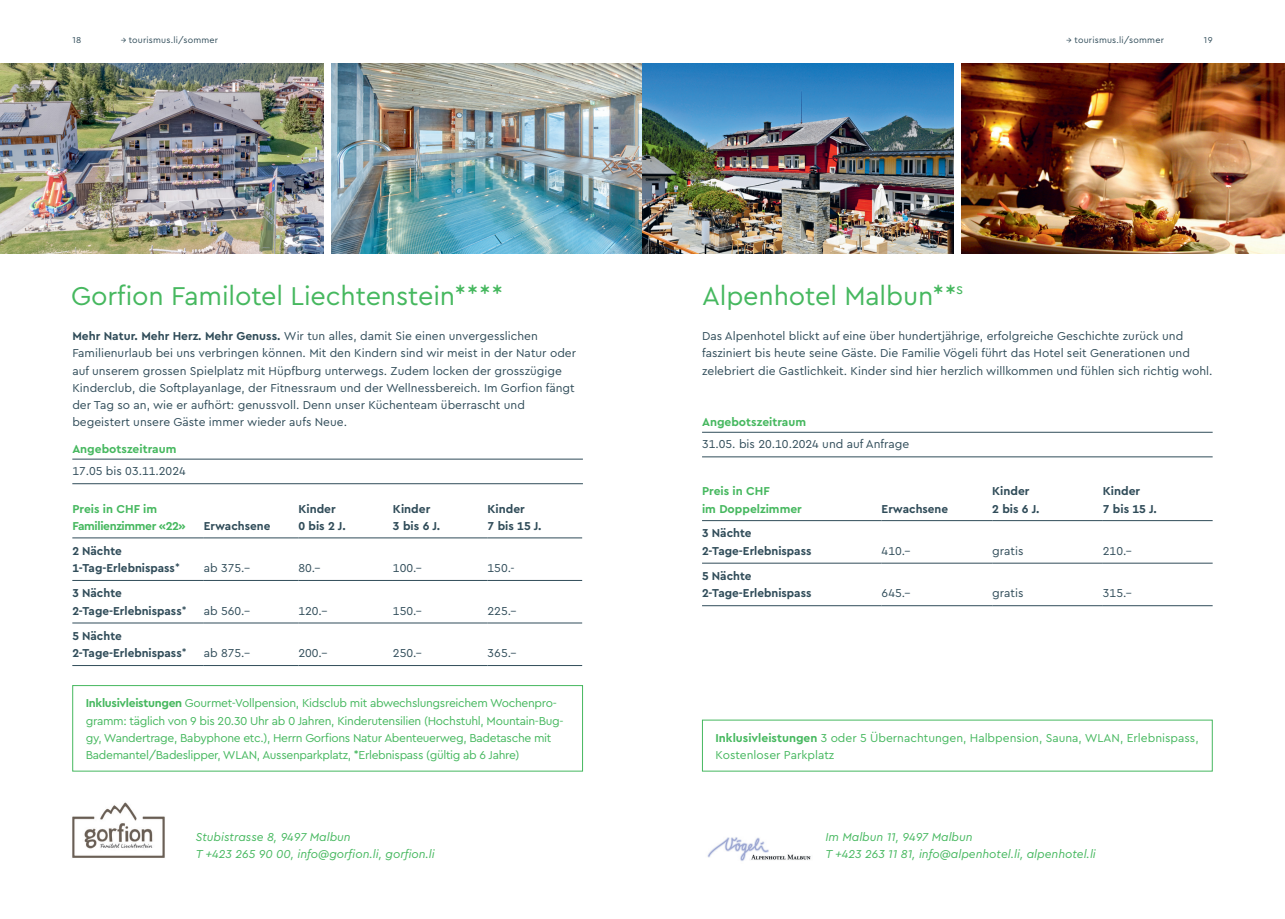
<style>
.page{position:relative;width:1285px;height:919px;background:#fff}
.page>*{position:absolute;margin:0;border:0;box-sizing:border-box;transform-origin:0 0}
.t1{font:27px "Cera Pro";letter-spacing:-.005em;color:#46b85f}
.t2{font:12px/17.2px "Cera Pro";color:#304c59}
.t3{font:12px/17.2px "Cera Pro";letter-spacing:-.025em;color:#46b85f}
.t4{font:700 12px/17.2px "Cera Pro";color:#304c59}
.t5{font:italic 12px/17.2px "Cera Pro";color:#46b85f}
.t6{font:12px/17.2px "Cera Pro";color:#46b85f}
.t7{font:700 12px/17.2px "Cera Pro";color:#46b85f}
.t8{font:700 12px/17.2px "Cera Pro";letter-spacing:-.03em;color:#46b85f}
.t9{font:9px "Cera Pro";letter-spacing:.02em;color:#304c59}
.s1{font-weight:700}
.s2{font-weight:400}
</style>
<div class="page">
<img style="left:0;top:64px;width:323px;height:190px">
<img style="left:332px;top:64px;width:620px;height:190px">
<hr style="left:72px;top:537px;width:132px;height:1px;background:#304c59">
<hr style="left:204px;top:537px;width:94px;height:1px;background:#304c59">
<hr style="left:298px;top:537px;width:95px;height:1px;background:#304c59">
<hr style="left:393px;top:537px;width:94px;height:1px;background:#304c59">
<hr style="left:487px;top:537px;width:95px;height:1px;background:#304c59">
<hr style="left:72px;top:580px;width:132px;height:1px;background:#304c59">
<hr style="left:204px;top:580px;width:94px;height:1px;background:#304c59">
<hr style="left:298px;top:580px;width:95px;height:1px;background:#304c59">
<hr style="left:393px;top:580px;width:94px;height:1px;background:#304c59">
<hr style="left:487px;top:580px;width:95px;height:1px;background:#304c59">
<hr style="left:72px;top:622px;width:132px;height:1px;background:#304c59">
<hr style="left:204px;top:622px;width:94px;height:1px;background:#304c59">
<hr style="left:298px;top:622px;width:95px;height:1px;background:#304c59">
<hr style="left:393px;top:622px;width:94px;height:1px;background:#304c59">
<hr style="left:487px;top:622px;width:95px;height:1px;background:#304c59">
<hr style="left:72px;top:665px;width:132px;height:1px;background:#304c59">
<hr style="left:204px;top:665px;width:94px;height:1px;background:#304c59">
<hr style="left:298px;top:665px;width:95px;height:1px;background:#304c59">
<hr style="left:393px;top:665px;width:94px;height:1px;background:#304c59">
<hr style="left:487px;top:665px;width:95px;height:1px;background:#304c59">
<hr style="left:72px;top:459px;width:511px;height:1px;background:#304c59">
<hr style="left:72px;top:483px;width:511px;height:1px;background:#304c59">
<div style="left:72px;top:685px;width:511px;height:86px;border:1px solid #46b85f"></div>
<img style="left:72px;top:802px;width:93px;height:56px">
<img style="left:707px;top:837px;width:104px;height:24px">
<hr style="left:702px;top:432px;width:510px;height:1px;background:#304c59">
<hr style="left:702px;top:456px;width:510px;height:1px;background:#304c59">
<hr style="left:702px;top:520px;width:179px;height:1px;background:#304c59">
<hr style="left:881px;top:520px;width:111px;height:1px;background:#304c59">
<hr style="left:992px;top:520px;width:110px;height:1px;background:#304c59">
<hr style="left:1102px;top:520px;width:110px;height:1px;background:#304c59">
<hr style="left:702px;top:563px;width:179px;height:1px;background:#304c59">
<hr style="left:881px;top:563px;width:111px;height:1px;background:#304c59">
<hr style="left:992px;top:563px;width:110px;height:1px;background:#304c59">
<hr style="left:1102px;top:563px;width:110px;height:1px;background:#304c59">
<hr style="left:702px;top:605px;width:179px;height:1px;background:#304c59">
<hr style="left:881px;top:605px;width:111px;height:1px;background:#304c59">
<hr style="left:992px;top:605px;width:110px;height:1px;background:#304c59">
<hr style="left:1102px;top:605px;width:110px;height:1px;background:#304c59">
<img style="left:961px;top:64px;width:323px;height:190px">
<p class="t9" style="left:72px;top:34px;width:10px">18</p>
<p class="t9" style="left:121px;top:34px;width:99px">→ tourismus.li/sommer</p>
<p class="t9" style="left:1066px;top:34px;width:99px">→ tourismus.li/sommer</p>
<p class="t9" style="left:1203px;top:34px;width:10px">19</p>
<h1 class="t1" style="left:71px;top:278px;width:433px">Gorfion Familotel Liechtenstein****</h1>
<p class="t2" style="left:72px;top:327px;width:505px"><span class="s1">Mehr Natur. Mehr Herz. Mehr Genuss.</span> Wir tun alles, damit Sie einen unvergesslichen Familienurlaub bei uns verbringen können. Mit den Kindern sind wir meist in der Natur oder auf unserem grossen Spielplatz mit Hüpfburg unterwegs. Zudem locken der grosszügige Kinderclub, die Softplayanlage, der Fitnessraum und der Wellnessbereich. Im Gorfion fängt der Tag so an, wie er aufhört: genussvoll. Denn unser Küchenteam überrascht und begeistert unsere Gäste immer wieder aufs Neue.</p>
<p class="t7" style="left:72px;top:440px;width:106px">Angebotszeitraum</p>
<p class="t2" style="left:72px;top:462px;width:115px">17.05 bis 03.11.2024</p>
<p class="t8" style="left:72px;top:499px;width:115px">Preis in CHF im<br>Familienzimmer «22»</p>
<p class="t4" style="left:72px;top:541px;width:109px">2 Nächte<br>1-Tag-Erlebnispass<span class="s2">*</span></p>
<p class="t4" style="left:72px;top:584px;width:116px">3 Nächte<br>2-Tage-Erlebnispass<span class="s2">*</span></p>
<p class="t4" style="left:72px;top:626px;width:116px">5 Nächte<br>2-Tage-Erlebnispass<span class="s2">*</span></p>
<p class="t4" style="left:204px;top:517px;width:68px">Erwachsene</p>
<p class="t4" style="left:298px;top:499px;width:49px">Kinder<br>0 bis 2 J.</p>
<p class="t4" style="left:393px;top:499px;width:49px">Kinder<br>3 bis 6 J.</p>
<p class="t4" style="left:487px;top:499px;width:56px">Kinder<br>7 bis 15 J.</p>
<p class="t2" style="left:204px;top:558px;width:48px">ab 375.–</p>
<p class="t2" style="left:298px;top:558px;width:24px">80.–</p>
<p class="t2" style="left:393px;top:558px;width:30px">100.–</p>
<p class="t2" style="left:487px;top:558px;width:29px">150.-</p>
<p class="t2" style="left:204px;top:601px;width:48px">ab 560.–</p>
<p class="t2" style="left:298px;top:601px;width:30px">120.–</p>
<p class="t2" style="left:393px;top:601px;width:30px">150.–</p>
<p class="t2" style="left:487px;top:601px;width:30px">225.–</p>
<p class="t2" style="left:204px;top:644px;width:48px">ab 875.–</p>
<p class="t2" style="left:298px;top:644px;width:30px">200.–</p>
<p class="t2" style="left:393px;top:644px;width:30px">250.–</p>
<p class="t2" style="left:487px;top:644px;width:30px">365.–</p>
<p class="t3" style="left:86px;top:694px;width:479px"><span class="s1">Inklusivleistungen</span> Gourmet-Vollpension, Kidsclub mit abwechslungsreichem Wochenpro&shy;gramm: täglich von 9 bis 20.30 Uhr ab 0 Jahren, Kinderutensilien (Hochstuhl, Mountain-Bug&shy;gy, Wandertrage, Babyphone etc.), Herrn Gorfions Natur Abenteuerweg, Badetasche mit Bademantel/Badeslipper, WLAN, Aussenparkplatz, *Erlebnispass (gültig ab 6 Jahre)</p>
<p class="t5" style="left:196px;top:827px;width:240px">Stubistrasse 8, 9497 Malbun<br>T +423 265 90 00, info@gorfion.li, gorfion.li</p>
<h1 class="t1" style="left:702px;top:278px;width:263px">Alpenhotel Malbun**<sup>s</sup></h1>
<p class="t2" style="left:702px;top:327px;width:512px">Das Alpenhotel blickt auf eine über hundertjährige, erfolgreiche Geschichte zurück und fasziniert bis heute seine Gäste. Die Familie Vögeli führt das Hotel seit Generationen und zelebriert die Gastlichkeit. Kinder sind hier herzlich willkommen und fühlen sich richtig wohl.</p>
<p class="t7" style="left:702px;top:413px;width:106px">Angebotszeitraum</p>
<p class="t2" style="left:702px;top:435px;width:209px">31.05. bis 20.10.2024 und auf Anfrage</p>
<p class="t7" style="left:702px;top:482px;width:101px">Preis in CHF<br>im Doppelzimmer</p>
<p class="t4" style="left:881px;top:499px;width:68px">Erwachsene</p>
<p class="t4" style="left:992px;top:482px;width:49px">Kinder<br>2 bis 6 J.</p>
<p class="t4" style="left:1102px;top:482px;width:56px">Kinder<br>7 bis 15 J.</p>
<p class="t4" style="left:702px;top:524px;width:111px">3 Nächte<br>2-Tage-Erlebnispass</p>
<p class="t4" style="left:702px;top:567px;width:111px">5 Nächte<br>2-Tage-Erlebnispass</p>
<p class="t2" style="left:881px;top:541px;width:30px">410.–</p>
<p class="t2" style="left:992px;top:541px;width:33px">gratis</p>
<p class="t2" style="left:1102px;top:541px;width:30px">210.–</p>
<p class="t2" style="left:881px;top:584px;width:30px">645.–</p>
<p class="t2" style="left:992px;top:584px;width:33px">gratis</p>
<p class="t2" style="left:1102px;top:584px;width:30px">315.–</p>
<p class="t6" style="left:715px;top:728px;width:484px"><span class="s1">Inklusivleistungen</span> 3 oder 5 Übernachtungen, Halbpension, Sauna, WLAN, Erlebnispass,<br>Kostenloser Parkplatz</p>
<p class="t5" style="left:825px;top:827px;width:272px">Im Malbun 11, 9497 Malbun<br>T +423 263 11 81, info@alpenhotel.li, alpenhotel.li</p>
</div>
